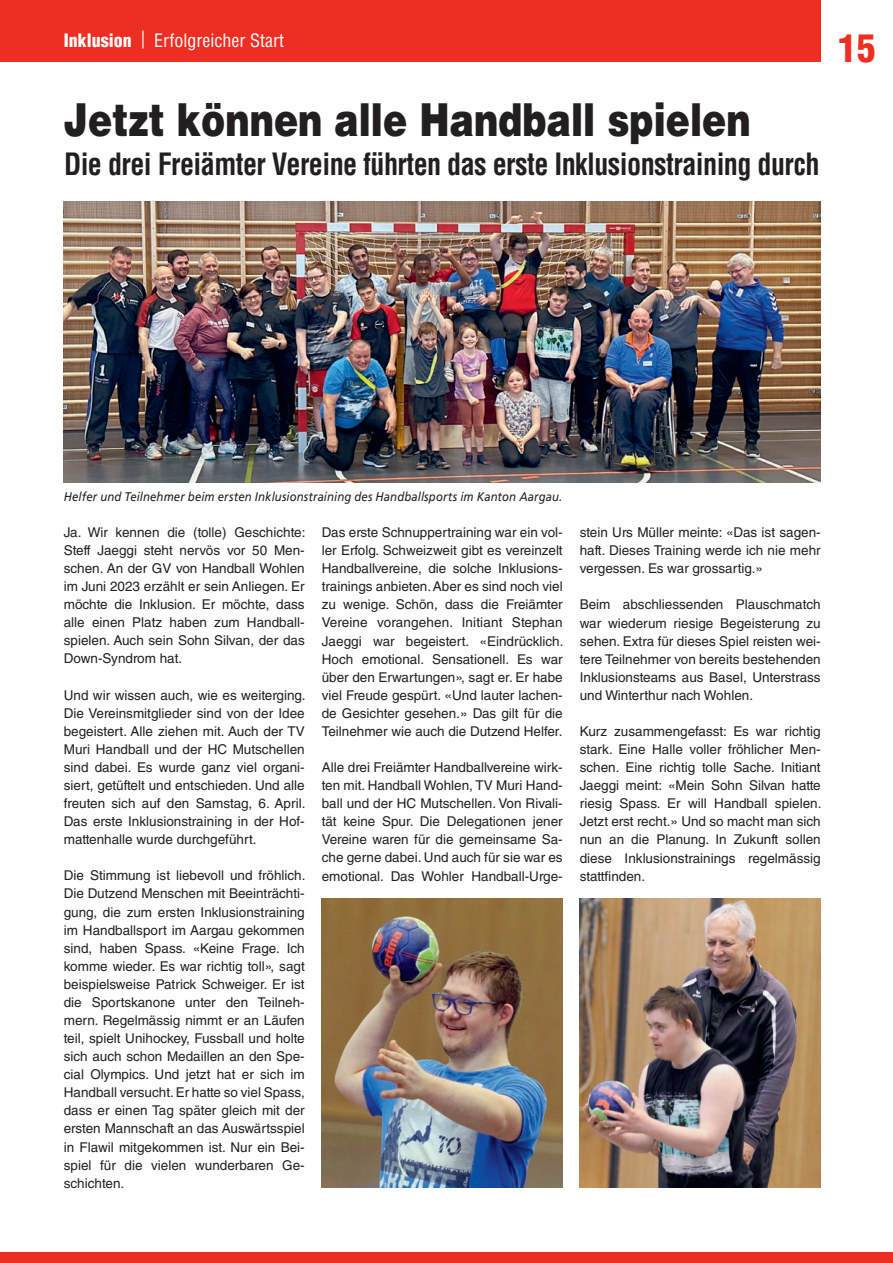
<style>
.page{position:relative;width:893px;height:1263px;background:#fff}
.page>*{position:absolute;margin:0;border:0;box-sizing:border-box;transform-origin:0 0}
.t1{font:900 45.45px "Helvetica LT Std";color:#231f20;scale:.8 1}
.t2{font:900 condensed 37.5px "Helvetica LT Std";color:#ee2e22}
.t3{font:700 condensed 30px "Helvetica LT Std";letter-spacing:-.02em;color:#231f20;scale:.94 1}
.t4{font:condensed 18px "Helvetica LT Std";color:#fff}
.t5{font:13.5px/18.1px "Helvetica LT Std";color:#231f20;text-align:justify}
.t6{font:italic 12.6px "Frutiger LT Com";letter-spacing:.01em;color:#231f20;scale:.9 1}
.s1{font-weight:900}
</style>
<div class="page">
<div style="left:0;top:0;width:821px;height:62px;background:#ee2e22"></div>
<div style="left:0;top:1252px;width:893px;height:11px;background:#ee2e22"></div>
<img style="left:64px;top:202px;width:757px;height:281px">
<img style="left:580px;top:898px;width:241px;height:289px">
<img style="left:322px;top:898px;width:241px;height:289px">
<h3 class="t4" style="left:64px;top:29px;width:222px"><span class="s1">Inklusion</span> | Erfolgreicher Start</h3>
<h1 class="t1" style="left:64px;top:90px;width:860px">Jetzt können alle Handball spielen</h1>
<h3 class="t3" style="left:64px;top:145px;width:805px">Die drei Freiämter Vereine führten das erste Inklusionstraining durch</h3>
<h2 class="t2" style="left:838px;top:24px;width:39px">15</h2>
<p class="t6" style="left:64px;top:489px;width:555px">Helfer und Teilnehmer beim ersten Inklusionstraining des Handballsports im Kanton Aargau.</p>
<p class="t5" style="left:64px;top:523px;width:243px">Ja. Wir kennen die (tolle) Geschichte:<br>Steff Jaeggi steht nervös vor 50 Men&shy;schen. An der GV von Handball Wohlen im Juni 2023 erzählt er sein Anliegen. Er möchte die Inklusion. Er möchte, dass alle einen Platz haben zum Handball&shy;spielen. Auch sein Sohn Silvan, der das Down-Syndrom hat.</p>
<p class="t5" style="left:64px;top:686px;width:243px">Und wir wissen auch, wie es weiterging.<br>Die Vereinsmitglieder sind von der Idee begeistert. Alle ziehen mit. Auch der TV Muri Handball und der HC Mutschellen sind dabei. Es wurde ganz viel organi&shy;siert, getüftelt und entschieden. Und alle freuten sich auf den Samstag, 6. April.<br>Das erste Inklusionstraining in der Hof&shy;mattenhalle wurde durchgeführt.</p>
<p class="t5" style="left:64px;top:866px;width:243px">Die Stimmung ist liebevoll und fröhlich.<br>Die Dutzend Menschen mit Beeinträchti&shy;gung, die zum ersten Inklusionstraining im Handballsport im Aargau gekommen sind, haben Spass. «Keine Frage. Ich komme wieder. Es war richtig toll», sagt beispielsweise Patrick Schweiger. Er ist die Sportskanone unter den Teilneh&shy;mern. Regelmässig nimmt er an Läufen teil, spielt Unihockey, Fussball und holte sich auch schon Medaillen an den Spe&shy;cial Olympics. Und jetzt hat er sich im Handball versucht. Er hatte so viel Spass, dass er einen Tag später gleich mit der ersten Mannschaft an das Auswärtsspiel in Flawil mitgekommen ist. Nur ein Bei&shy;spiel für die vielen wunderbaren Ge&shy;schichten.</p>
<p class="t5" style="left:322px;top:523px;width:243px">Das erste Schnuppertraining war ein vol&shy;ler Erfolg. Schweizweit gibt es vereinzelt Handballvereine, die solche Inklusions&shy;trainings anbieten. Aber es sind noch viel zu wenige. Schön, dass die Freiämter Vereine vorangehen. Initiant Stephan Jaeggi war begeistert. «Eindrücklich.<br>Hoch emotional. Sensationell. Es war über den Erwartungen», sagt er. Er habe viel Freude gespürt. «Und lauter lachen&shy;de Gesichter gesehen.» Das gilt für die Teilnehmer wie auch die Dutzend Helfer.</p>
<p class="t5" style="left:322px;top:758px;width:242px">Alle drei Freiämter Handballvereine wirk&shy;ten mit. Handball Wohlen, TV Muri Hand&shy;ball und der HC Mutschellen. Von Rivali&shy;tät keine Spur. Die Delegationen jener Vereine waren für die gemeinsame Sa&shy;che gerne dabei. Und auch für sie war es emotional. Das Wohler Handball-Urge-</p>
<p class="t5" style="left:580px;top:523px;width:242px">stein Urs Müller meinte: «Das ist sagen&shy;haft. Dieses Training werde ich nie mehr vergessen. Es war grossartig.»</p>
<p class="t5" style="left:580px;top:596px;width:242px">Beim abschliessenden Plauschmatch war wiederum riesige Begeisterung zu sehen. Extra für dieses Spiel reisten wei&shy;tere Teilnehmer von bereits bestehenden Inklusionsteams aus Basel, Unterstrass und Winterthur nach Wohlen.</p>
<p class="t5" style="left:580px;top:722px;width:243px">Kurz zusammengefasst: Es war richtig stark. Eine Halle voller fröhlicher Men&shy;schen. Eine richtig tolle Sache. Initiant Jaeggi meint: «Mein Sohn Silvan hatte riesig Spass. Er will Handball spielen.<br>Jetzt erst recht.» Und so macht man sich nun an die Planung. In Zukunft sollen diese Inklusionstrainings regelmässig stattfinden.</p>
</div>
